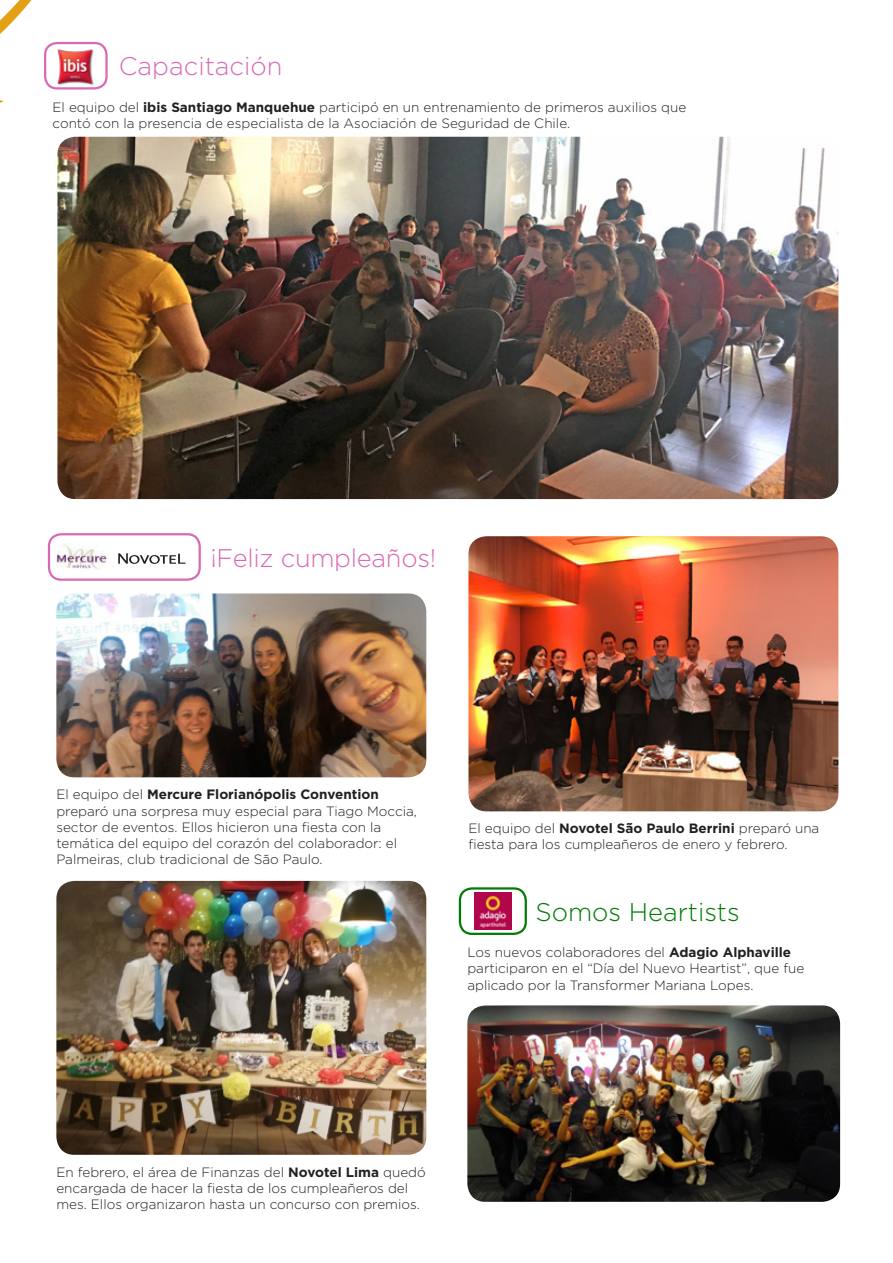
<style>
.page{position:relative;width:893px;height:1263px;background:#fff}
.page>*{position:absolute;margin:0;border:0;box-sizing:border-box;transform-origin:0 0}
.t1{font:300 25.5px "Gotham";letter-spacing:-.01em;color:#d869b5}
.t2{font:300 25.5px "Gotham";color:#007c04}
.t3{font:300 13.5px/16.2px "Gotham";color:#231f20}
.s1{font-weight:700}
</style>
<div class="page">
<svg style="left:0;top:0;width:64px;height:103px"></svg>
<img style="left:468px;top:536px;width:370px;height:275px">
<div style="left:45px;top:43px;width:62px;height:45px;background:#fff;border-radius:12px"></div>
<div style="left:44px;top:42px;width:64px;height:48px;border:2px solid #d869b5;border-radius:12px"></div>
<img style="left:57px;top:137px;width:781px;height:362px">
<div style="left:48px;top:533px;width:153px;height:48px;border:2px solid #d869b5;border-radius:12px"></div>
<img style="left:56px;top:544px;width:51px;height:26px">
<img style="left:56px;top:593px;width:370px;height:184px">
<img style="left:56px;top:881px;width:370px;height:274px">
<svg style="left:118px;top:553px;width:68px;height:11px"></svg>
<div style="left:459px;top:887px;width:68px;height:48px;border:2px solid #007c04;border-radius:12px"></div>
<img style="left:467px;top:1005px;width:373px;height:197px">
<img style="left:57px;top:49px;width:37px;height:36px">
<img style="left:474px;top:892px;width:38px;height:38px">
<h1 class="t1" style="left:119px;top:50px;width:165px">Capacitación</h1>
<p class="t3" style="left:53px;top:99px;width:635px">El equipo del <span class="s1">ibis Santiago Manquehue</span> participó en un entrenamiento de primeros auxilios que contó con la presencia de especialista de la Asociación de Seguridad de Chile.</p>
<h1 class="t1" style="left:210px;top:541px;width:227px">¡Feliz cumpleaños!</h1>
<p class="t3" style="left:56px;top:786px;width:362px">El equipo del <span class="s1">Mercure Florianópolis Convention </span>preparó una sorpresa muy especial para Tiago Moccia, sector de eventos. Ellos hicieron una fiesta con la temática del equipo del corazón del colaborador: el Palmeiras, club tradicional de São Paulo.</p>
<p class="t3" style="left:468px;top:819px;width:352px">El equipo del <span class="s1">Novotel São Paulo Berrini</span> preparó una fiesta para los cumpleañeros de enero y febrero.</p>
<h1 class="t2" style="left:535px;top:895px;width:206px">Somos Heartists</h1>
<p class="t3" style="left:467px;top:944px;width:339px">Los nuevos colaboradores del <span class="s1">Adagio Alphaville </span>participaron en el “Día del Nuevo Heartist”, que fue aplicado por la Transformer Mariana Lopes.</p>
<p class="t3" style="left:56px;top:1164px;width:371px">En febrero, el área de Finanzas del <span class="s1">Novotel Lima</span> quedó encargada de hacer la fiesta de los cumpleañeros del mes. Ellos organizaron hasta un concurso con premios.</p>
</div>
